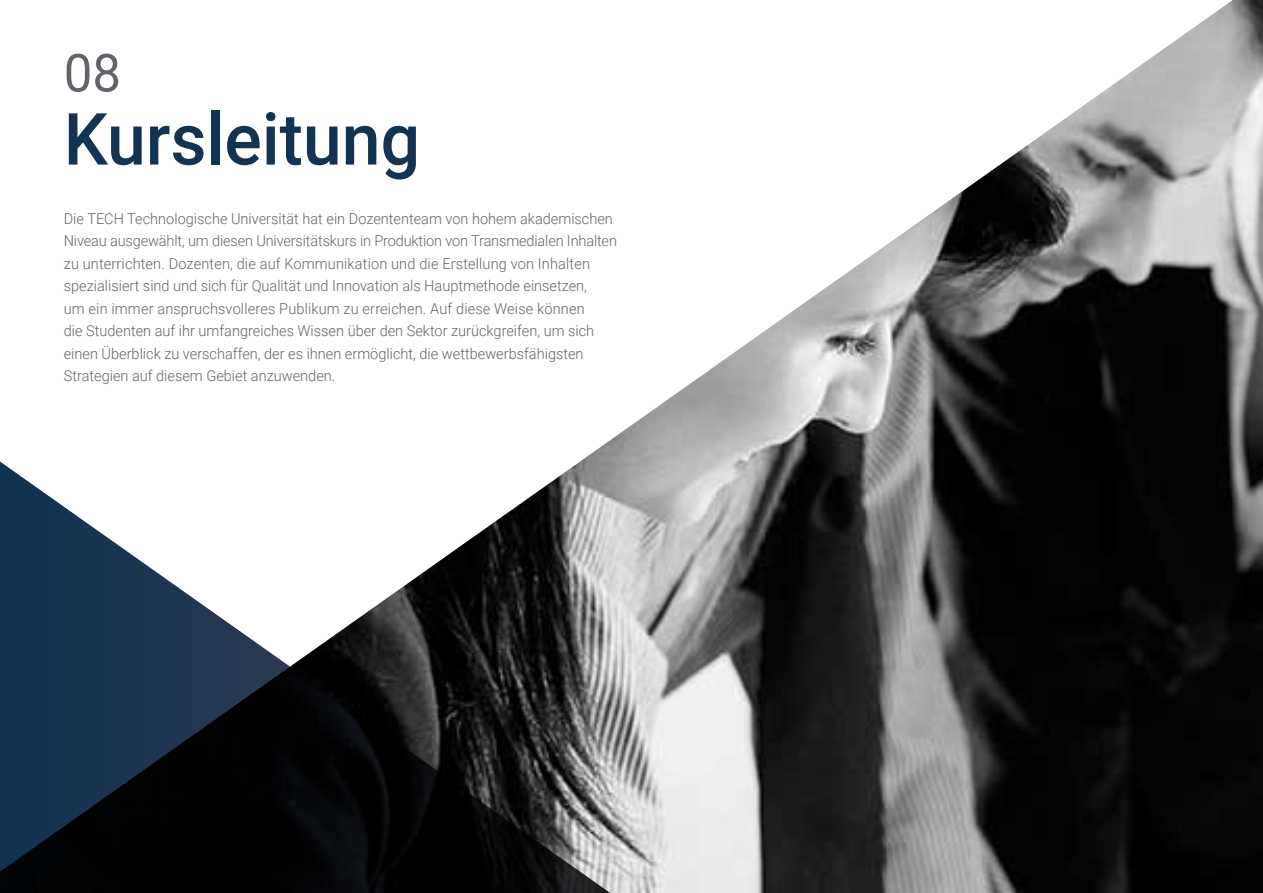
<style>
.page{position:relative;width:1263px;height:893px;background:#fff}
.page>*{position:absolute;margin:0;border:0;box-sizing:border-box;transform-origin:0 0}
.t1{font:500 72px "Roboto";color:#123352}
.t2{font:52.5px "Roboto";color:#61646a}
.t3{font:300 15px/22.5px "Roboto";color:#61646a}
</style>
<div class="page">
<img style="left:602px;top:0;width:661px;height:893px">
<svg style="left:0;top:446px;width:640px;height:447px"></svg>
<h2 class="t2" style="left:64px;top:36px;width:59px">08</h2>
<h1 class="t1" style="left:64px;top:89px;width:358px">Kursleitung</h1>
<p class="t3" style="left:64px;top:207px;width:555px">Die TECH Technologische Universität hat ein Dozententeam von hohem akademischen Niveau ausgewählt, um diesen Universitätskurs in Produktion von Transmedialen Inhalten zu unterrichten. Dozenten, die auf Kommunikation und die Erstellung von Inhalten spezialisiert sind und sich für Qualität und Innovation als Hauptmethode einsetzen,<br>um ein immer anspruchsvolleres Publikum zu erreichen. Auf diese Weise können<br>die Studenten auf ihr umfangreiches Wissen über den Sektor zurückgreifen, um sich einen Überblick zu verschaffen, der es ihnen ermöglicht, die wettbewerbsfähigsten Strategien auf diesem Gebiet anzuwenden.</p>
</div>
